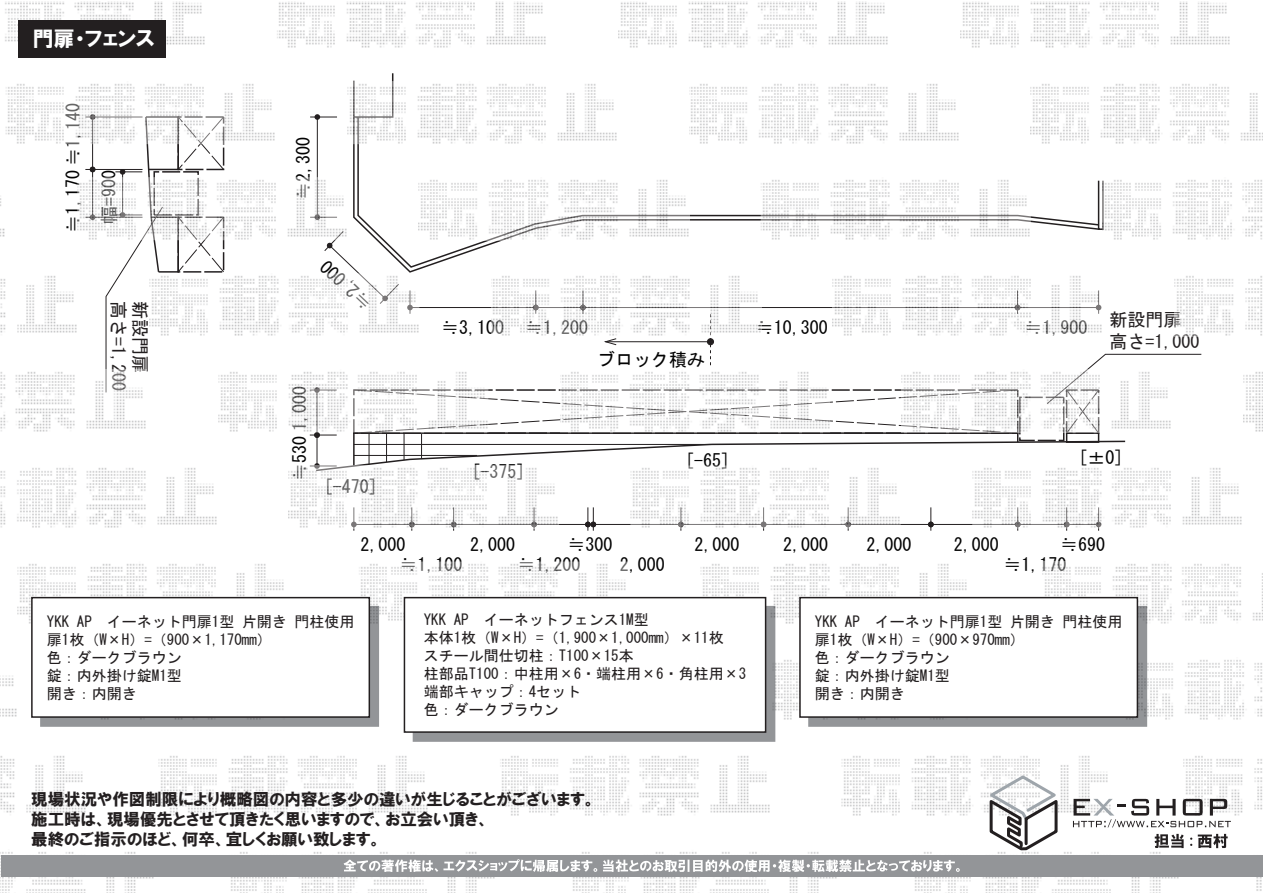
<style>
.page{position:relative;width:1263px;height:893px;background:#fff}
.page>*{position:absolute;margin:0;border:0;box-sizing:border-box;transform-origin:0 0}
.t1{font:21px "HGP Soei Kakugothic UB";color:#fff}
.t2{font:18px "MS Gothic";color:#030303}
.t3{font:18px/21.6px "MS Gothic";color:#231f20}
.t4{font:16.5px/19.8px "HGP Soei Kakugothic UB";color:#231f20}
.t5{font:15px/18px "MS Gothic";color:#231f20}
</style>
<div class="page">
<svg style="left:353px;top:126px;width:745px;height:104px"></svg>
<svg style="left:353px;top:73px;width:41px;height:8px"></svg>
<div style="left:1098px;top:180px;width:6px;height:50px;border:2px solid #231f20"></div>
<hr style="left:593px;top:524px;width:88px;height:1px;background:#231f20">
<hr style="left:848px;top:524px;width:83px;height:1px;background:#231f20">
<hr style="left:931px;top:524px;width:87px;height:1px;background:#231f20">
<svg style="left:928px;top:507px;width:6px;height:24px"></svg>
<hr style="left:534px;top:524px;width:54px;height:1px;background:#231f20">
<svg style="left:585px;top:507px;width:11px;height:24px"></svg>
<hr style="left:85px;top:169px;width:58px;height:1px;background:#231f20">
<hr style="left:92px;top:117px;width:1px;height:52px;background:#231f20">
<hr style="left:92px;top:169px;width:1px;height:48px;background:#231f20">
<svg style="left:90px;top:167px;width:5px;height:5px"></svg>
<hr style="left:317px;top:117px;width:1px;height:100px;background:#231f20">
<svg style="left:310px;top:114px;width:27px;height:6px"></svg>
<svg style="left:105px;top:144px;width:120px;height:225px"></svg>
<svg style="left:310px;top:230px;width:892px;height:235px"></svg>
<div style="left:707px;top:338px;width:7px;height:7px;border:1px solid #231f20;border-radius:50%"></div>
<img style="left:277px;top:1px;width:269px;height:47px">
<img style="left:5px;top:1px;width:200px;height:47px">
<img style="left:618px;top:1px;width:270px;height:47px">
<img style="left:960px;top:1px;width:270px;height:47px">
<img style="left:347px;top:81px;width:270px;height:63px">
<img style="left:6px;top:84px;width:269px;height:60px">
<img style="left:689px;top:84px;width:270px;height:60px">
<img style="left:1031px;top:84px;width:232px;height:60px">
<img style="left:77px;top:177px;width:270px;height:63px">
<img style="left:0;top:196px;width:5px;height:41px">
<img style="left:419px;top:177px;width:270px;height:63px">
<img style="left:1102px;top:180px;width:160px;height:60px">
<img style="left:761px;top:177px;width:270px;height:63px">
<img style="left:149px;top:273px;width:270px;height:63px">
<img style="left:0;top:276px;width:77px;height:57px">
<img style="left:491px;top:273px;width:270px;height:63px">
<img style="left:1174px;top:273px;width:88px;height:63px">
<img style="left:833px;top:273px;width:270px;height:63px">
<img style="left:218px;top:369px;width:270px;height:63px">
<img style="left:0;top:369px;width:146px;height:63px">
<img style="left:560px;top:369px;width:270px;height:63px">
<img style="left:1243px;top:372px;width:20px;height:60px">
<img style="left:902px;top:369px;width:270px;height:63px">
<img style="left:289px;top:465px;width:270px;height:64px">
<img style="left:0;top:468px;width:217px;height:60px">
<img style="left:630px;top:468px;width:270px;height:61px">
<img style="left:972px;top:468px;width:270px;height:61px">
<img style="left:17px;top:564px;width:270px;height:60px">
<img style="left:359px;top:564px;width:270px;height:61px">
<img style="left:1042px;top:564px;width:221px;height:61px">
<img style="left:701px;top:564px;width:270px;height:61px">
<img style="left:0;top:675px;width:17px;height:42px">
<img style="left:1147px;top:658px;width:115px;height:63px">
<img style="left:775px;top:658px;width:23px;height:63px">
<img style="left:158px;top:756px;width:270px;height:60px">
<img style="left:0;top:756px;width:86px;height:57px">
<img style="left:500px;top:756px;width:270px;height:60px">
<img style="left:1183px;top:756px;width:79px;height:60px">
<img style="left:842px;top:756px;width:269px;height:60px">
<img style="left:231px;top:852px;width:264px;height:41px">
<img style="left:0;top:852px;width:154px;height:41px">
<img style="left:573px;top:852px;width:264px;height:41px">
<img style="left:1256px;top:877px;width:6px;height:14px">
<img style="left:915px;top:852px;width:264px;height:41px">
<svg style="left:985px;top:773px;width:75px;height:78px"></svg>
<svg style="left:1073px;top:799px;width:158px;height:28px"></svg>
<div style="left:41px;top:607px;width:337px;height:119px;background:#939598"></div>
<div style="left:40px;top:606px;width:339px;height:121px;border:2px solid #939598"></div>
<div style="left:32px;top:598px;width:337px;height:119px;background:#fff"></div>
<div style="left:31px;top:597px;width:339px;height:121px;border:2px solid #231f20"></div>
<div style="left:19px;top:20px;width:147px;height:37px;background:#231f20"></div>
<div style="left:1px;top:855px;width:1262px;height:22px;background:#939598"></div>
<svg style="left:344px;top:859px;width:253px;height:13px"></svg>
<svg style="left:603px;top:859px;width:357px;height:13px"></svg>
<svg style="left:1154px;top:834px;width:29px;height:14px"></svg>
<svg style="left:1190px;top:837px;width:2px;height:9px"></svg>
<svg style="left:1198px;top:834px;width:30px;height:14px"></svg>
<div style="left:809px;top:607px;width:337px;height:119px;background:#939598"></div>
<div style="left:808px;top:606px;width:339px;height:121px;border:2px solid #939598"></div>
<div style="left:800px;top:598px;width:337px;height:119px;background:#fff"></div>
<div style="left:799px;top:597px;width:339px;height:121px;border:2px solid #231f20"></div>
<div style="left:413px;top:607px;width:362px;height:134px;background:#939598"></div>
<div style="left:413px;top:606px;width:362px;height:136px;border:2px solid #939598"></div>
<div style="left:404px;top:598px;width:362px;height:134px;background:#fff"></div>
<div style="left:404px;top:597px;width:362px;height:136px;border:2px solid #231f20"></div>
<h1 class="t1" style="left:33px;top:28px;width:123px">門扉・フェンス</h1>
<p class="t2" style="left:64px;top:233px;width:132px;rotate:-90deg">≒1,170 ≒1,140</p>
<p class="t2" style="left:100px;top:224px;width:55px;rotate:-90deg">幅=900</p>
<p class="t3" style="left:130px;top:301px;width:91px;rotate:90deg">高さ=1,200</p>
<p class="t3" style="left:151px;top:301px;width:73px;rotate:90deg">新設門扉</p>
<p class="t2" style="left:294px;top:200px;width:64px;rotate:-90deg">≒2,300</p>
<p class="t2" style="left:363px;top:313px;width:64px;rotate:-137deg">≒2,000</p>
<p class="t2" style="left:291px;top:481px;width:96px;rotate:-90deg">≒530 1,000</p>
<p class="t2" style="left:324px;top:478px;width:55px">[-470]</p>
<p class="t2" style="left:441px;top:318px;width:64px">≒3,100</p>
<p class="t2" style="left:525px;top:318px;width:64px">≒1,200</p>
<p class="t2" style="left:597px;top:351px;width:109px">ブロック積み</p>
<p class="t2" style="left:756px;top:318px;width:73px">≒10,300</p>
<p class="t2" style="left:1024px;top:318px;width:64px">≒1,900</p>
<p class="t3" style="left:1109px;top:309px;width:91px">新設門扉高さ=1,000</p>
<p class="t2" style="left:471px;top:462px;width:55px">[-375]</p>
<p class="t2" style="left:685px;top:451px;width:46px">[-65]</p>
<p class="t2" style="left:1078px;top:448px;width:46px">[±0]</p>
<p class="t2" style="left:360px;top:535px;width:47px">2,000</p>
<p class="t2" style="left:470px;top:535px;width:46px">2,000</p>
<p class="t2" style="left:567px;top:535px;width:46px">≒300</p>
<p class="t2" style="left:694px;top:535px;width:46px">2,000</p>
<p class="t2" style="left:783px;top:535px;width:46px">2,000</p>
<p class="t2" style="left:866px;top:535px;width:46px">2,000</p>
<p class="t2" style="left:954px;top:535px;width:46px">2,000</p>
<p class="t2" style="left:1060px;top:535px;width:46px">≒690</p>
<p class="t2" style="left:399px;top:556px;width:64px">≒1,100</p>
<p class="t2" style="left:518px;top:556px;width:64px">≒1,200</p>
<p class="t2" style="left:620px;top:556px;width:46px">2,000</p>
<p class="t2" style="left:1003px;top:556px;width:64px">≒1,170</p>
<p class="t5" style="left:424px;top:611px;width:324px">YKK AP イーネットフェンス1M型<br>本体1枚（W×H）=（1,900×1,000mm）×11枚<br>スチール間仕切柱：T100×15本<br>柱部品T100：中柱用×6・端柱用×6・角柱用×3端部キャップ：4セット<br>色：ダークブラウン</p>
<p class="t5" style="left:47px;top:612px;width:309px">YKK AP イーネット門扉1型 片開き 門柱使用扉1枚（W×H）=（900×1,170mm）<br>色：ダークブラウン<br>錠：内外掛け錠M1型<br>開き：内開き</p>
<p class="t5" style="left:815px;top:612px;width:309px">YKK AP イーネット門扉1型 片開き 門柱使用扉1枚（W×H）=（900×970mm）<br>色：ダークブラウン<br>錠：内外掛け錠M1型<br>開き：内開き</p>
<p class="t4" style="left:31px;top:789px;width:566px">現場状況や作図制限により概略図の内容と多少の違いが生じることがございます。施工時は、現場優先とさせて頂きたく思いますので、お立会い頂き、<br>最終のご指示のほど、何卒、宜しくお願い致します。</p>
</div>
